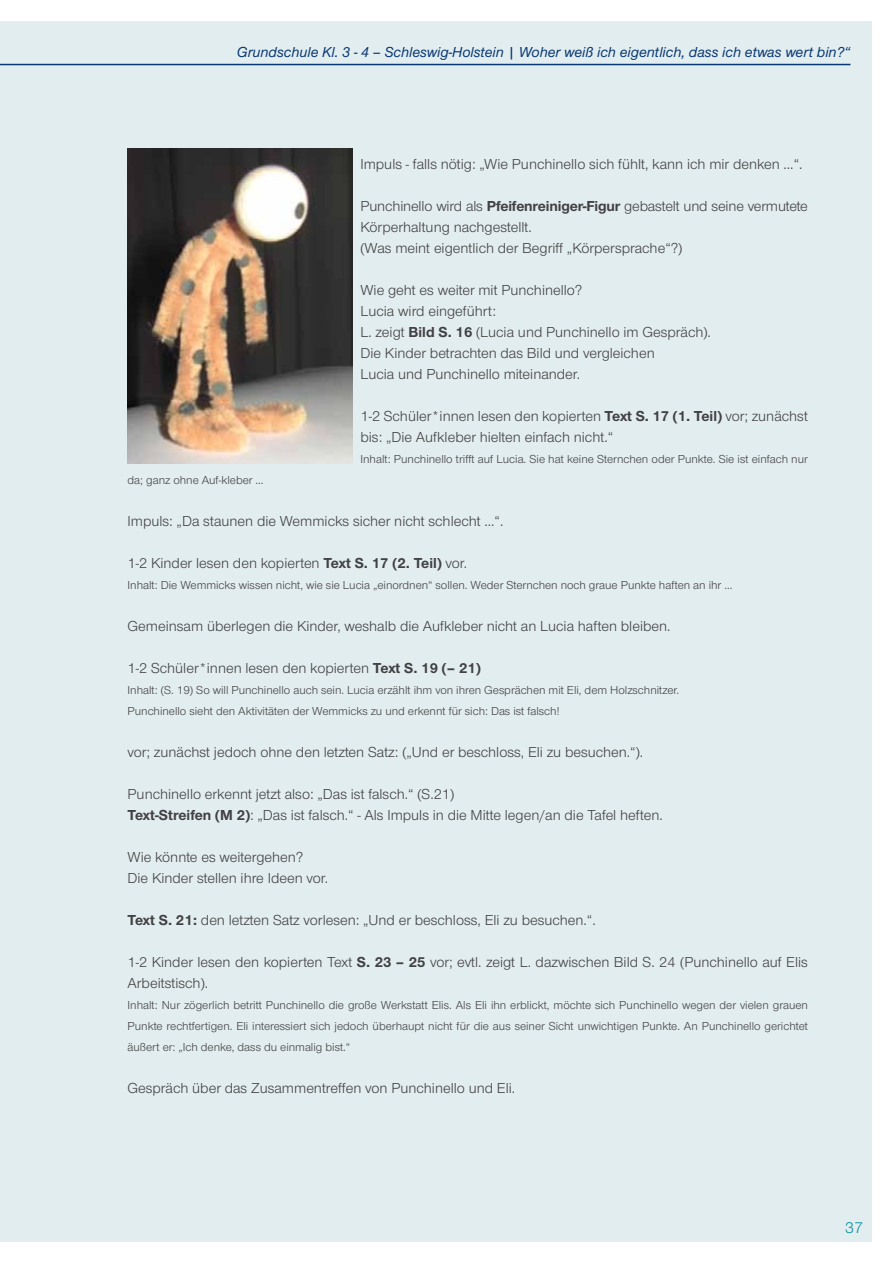
<style>
.page{position:relative;width:893px;height:1263px;background:#fff}
.page>*{position:absolute;margin:0;border:0;box-sizing:border-box;transform-origin:0 0}
.t1{font:16.5px "Nordelbica";color:#00929e}
.t2{font:15px/21px "Nordelbica";color:#414042}
.t3{font:italic 500 15px "Nordelbica";color:#073772}
.t4{font:12px/21px "Nordelbica";color:#414042}
.s1{font-weight:700}
</style>
<div class="page">
<div style="left:0;top:21px;width:872px;height:1221px;background:#e2edef"></div>
<hr style="left:0;top:64px;width:850px;height:1px;background:#073772">
<img style="left:128px;top:149px;width:224px;height:314px">
<p class="t3" style="left:237px;top:44px;width:615px">Grundschule Kl. 3 - 4 – Schleswig-Holstein | Woher weiß ich eigentlich, dass ich etwas wert bin?“</p>
<p class="t2" style="left:360px;top:154px;width:443px">Impuls - falls nötig: „Wie Punchinello sich fühlt, kann ich mir denken …“.</p>
<p class="t2" style="left:360px;top:196px;width:449px">Punchinello wird als <span class="s1">Pfeifenreiniger-Figur</span> gebastelt und seine vermutete<br>Körperhaltung nachgestellt.<br>(Was meint eigentlich der Begriff „Körpersprache“?)</p>
<p class="t2" style="left:360px;top:280px;width:352px">Wie geht es weiter mit Punchinello?<br>Lucia wird eingeführt:<br>L. zeigt <span class="s1">Bild S. 16</span> (Lucia und Punchinello im Gespräch).<br>Die Kinder betrachten das Bild und vergleichen<br>Lucia und Punchinello miteinander.</p>
<p class="t2" style="left:360px;top:406px;width:449px">1-2 Schüler*innen lesen den kopierten <span class="s1">Text S. 17 (1. Teil)</span> vor; zunächst bis: „Die Aufkleber hielten einfach nicht.“</p>
<p class="t4" style="left:360px;top:449px;width:449px">Inhalt: Punchinello trifft auf Lucia. Sie hat keine Sternchen oder Punkte. Sie ist einfach nur</p>
<p class="t4" style="left:128px;top:470px;width:138px">da; ganz ohne Auf-kleber …</p>
<p class="t2" style="left:128px;top:511px;width:377px">Impuls: „Da staunen die Wemmicks sicher nicht schlecht …“.</p>
<p class="t2" style="left:128px;top:553px;width:341px">1-2 Kinder lesen den kopierten <span class="s1">Text S. 17 (2. Teil)</span> vor.</p>
<p class="t4" style="left:128px;top:575px;width:606px">Inhalt: Die Wemmicks wissen nicht, wie sie Lucia „einordnen“ sollen. Weder Sternchen noch graue Punkte haften an ihr …</p>
<p class="t2" style="left:128px;top:616px;width:544px">Gemeinsam überlegen die Kinder, weshalb die Aufkleber nicht an Lucia haften bleiben.</p>
<p class="t2" style="left:128px;top:658px;width:355px">1-2 Schüler*innen lesen den kopierten <span class="s1">Text S. 19 (– 21)</span></p>
<p class="t4" style="left:128px;top:680px;width:553px">Inhalt: (S. 19) So will Punchinello auch sein. Lucia erzählt ihm von ihren Gesprächen mit Eli, dem Holzschnitzer.<br>Punchinello sieht den Aktivitäten der Wemmicks zu und erkennt für sich: Das ist falsch!</p>
<p class="t2" style="left:128px;top:742px;width:517px">vor; zunächst jedoch ohne den letzten Satz: („Und er beschloss, Eli zu besuchen.“).</p>
<p class="t2" style="left:128px;top:784px;width:537px">Punchinello erkennt jetzt also: „Das ist falsch.“ (S.21)<br><span class="s1">Text-Streifen (M 2)</span>: „Das ist falsch.“ - Als Impuls in die Mitte legen/an die Tafel heften.</p>
<p class="t2" style="left:128px;top:847px;width:202px">Wie könnte es weitergehen?<br>Die Kinder stellen ihre Ideen vor.</p>
<p class="t2" style="left:128px;top:910px;width:470px"><span class="s1">Text S. 21:</span> den letzten Satz vorlesen: „Und er beschloss, Eli zu besuchen.“.</p>
<p class="t2" style="left:128px;top:952px;width:682px">1-2 Kinder lesen den kopierten Text <span class="s1">S. 23 – 25</span> vor; evtl. zeigt L. dazwischen Bild S. 24 (Punchinello auf Elis<br>Arbeitstisch).</p>
<p class="t4" style="left:128px;top:995px;width:682px;text-align:justify">Inhalt: Nur zögerlich betritt Punchinello die große Werkstatt Elis. Als Eli ihn erblickt, möchte sich Punchinello wegen der vielen grauen Punkte rechtfertigen. Eli interessiert sich jedoch überhaupt nicht für die aus seiner Sicht unwichtigen Punkte. An Punchinello gerichtet äußert er: „Ich denke, dass du einmalig bist.“</p>
<p class="t2" style="left:128px;top:1078px;width:389px">Gespräch über das Zusammentreffen von Punchinello und Eli.</p>
<p class="t1" style="left:845px;top:1218px;width:20px">37</p>
</div>
